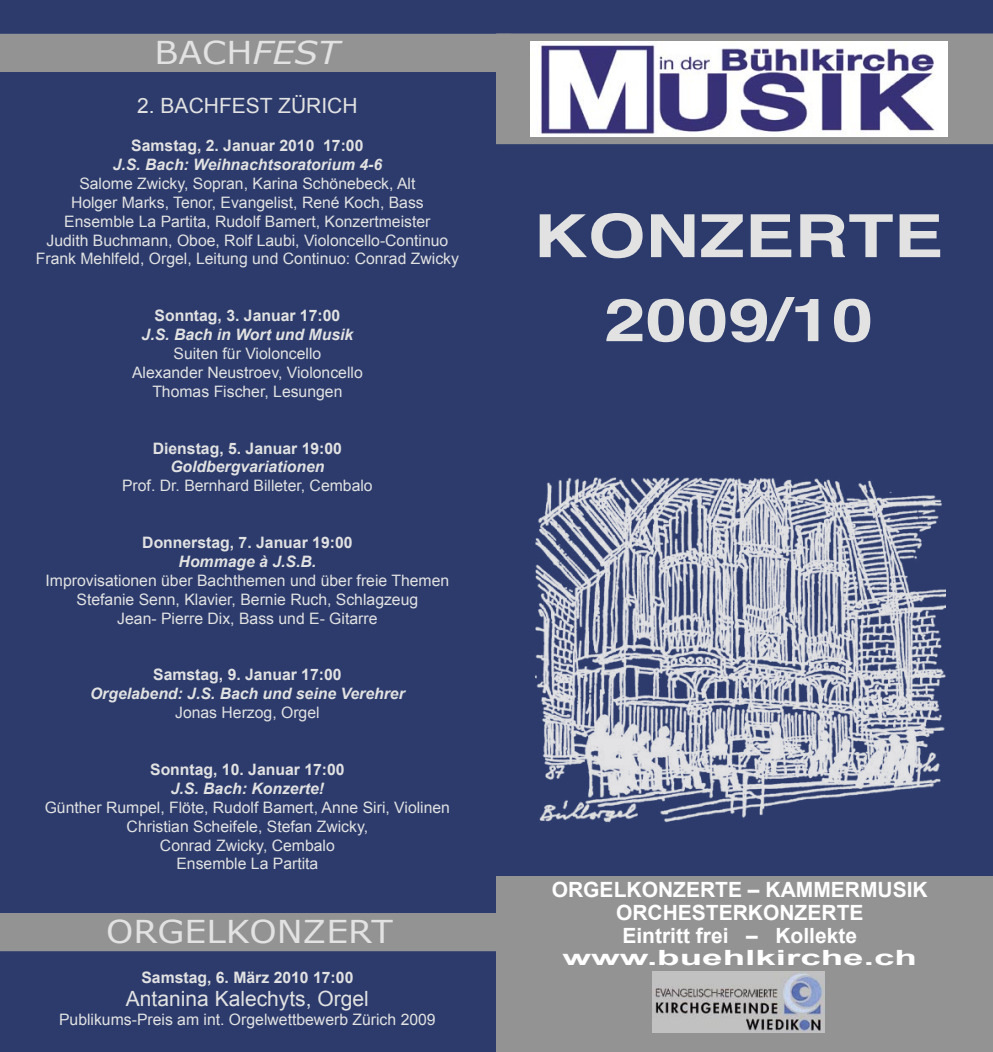
<style>
.page{position:relative;width:993px;height:1052px;background:#fff}
.page>*{position:absolute;margin:0;border:0;box-sizing:border-box;transform-origin:0 0}
.t1{font:700 59.5px "Helvetica";color:#e2e2e2;scale:1.25 1}
.t2{font:31.5px "Verdana";color:#e2e2e2;scale:1.1 1}
.t3{font:700 21px/22.8px "Arial";color:#fff;text-align:center}
.t4{font:21px "Arial";color:#e2e2e2}
.t5{font:700 21px "Arial";color:#fff;scale:1.75 1}
.t6{font:15.75px "Arial";color:#e2e2e2}
.t7{font:700 15.75px/18.9px "Arial";color:#e2e2e2;text-align:center}
.t8{font:italic 700 15.75px/18.9px "Arial";color:#e2e2e2;text-align:center}
.s1{font-style:italic}
.s2{font-style:normal}
</style>
<div class="page">
<div style="left:0;top:0;width:992px;height:1052px;background:#2c3b6c"></div>
<div style="left:496px;top:876px;width:496px;height:176px;background:#939393"></div>
<div style="left:496px;top:34px;width:496px;height:110px;background:#939393"></div>
<img style="left:530px;top:42px;width:416px;height:94px">
<div style="left:0;top:34px;width:511px;height:38px;background:#939393"></div>
<img style="left:532px;top:479px;width:412px;height:345px">
<div style="left:530px;top:477px;width:416px;height:349px;border:1px solid #2c3b6c"></div>
<div style="left:0;top:913px;width:498px;height:38px;background:#939393"></div>
<img style="left:652px;top:971px;width:171px;height:61px">
<p class="t2" style="left:155px;top:32px;width:169px">BACH<span class="s1">FEST</span></p>
<p class="t4" style="left:137px;top:92px;width:222px">2. BACHFEST ZÜRICH</p>
<p class="t8" style="left:113px;top:137px;width:271px"><span class="s2">Samstag, 2. Januar 2010 17:00<br></span>J.S. Bach: Weihnachtsoratorium 4-6</p>
<p class="t6" style="left:79px;top:173px;width:337px">Salome Zwicky, Sopran, Karina Schönebeck, Alt</p>
<p class="t6" style="left:71px;top:192px;width:354px">Holger Marks, Tenor, Evangelist, René Koch, Bass</p>
<p class="t6" style="left:64px;top:211px;width:367px">Ensemble La Partita, Rudolf Bamert, Konzertmeister</p>
<p class="t6" style="left:46px;top:230px;width:403px">Judith Buchmann, Oboe, Rolf Laubi, Violoncello-Continuo</p>
<p class="t6" style="left:36px;top:249px;width:424px">Frank Mehlfeld, Orgel, Leitung und Continuo: Conrad Zwicky</p>
<p class="t7" style="left:154px;top:307px;width:187px">Sonntag, 3. Januar 17:00</p>
<p class="t8" style="left:141px;top:326px;width:213px">J.S. Bach in Wort und Musik</p>
<p class="t6" style="left:173px;top:343px;width:149px">Suiten für Violoncello</p>
<p class="t6" style="left:132px;top:362px;width:232px">Alexander Neustroev, Violoncello</p>
<p class="t6" style="left:152px;top:381px;width:191px">Thomas Fischer, Lesungen</p>
<p class="t7" style="left:153px;top:439px;width:191px">Dienstag, 5. Januar 19:00<br><span class="s1">Goldbergvariationen</span></p>
<p class="t6" style="left:122px;top:475px;width:252px">Prof. Dr. Bernhard Billeter, Cembalo</p>
<p class="t7" style="left:142px;top:533px;width:212px">Donnerstag, 7. Januar 19:00</p>
<p class="t8" style="left:178px;top:552px;width:139px">Hommage à J.S.B.</p>
<p class="t6" style="left:46px;top:570px;width:405px">Improvisationen über Bachthemen und über freie Themen</p>
<p class="t6" style="left:76px;top:589px;width:343px">Stefanie Senn, Klavier, Bernie Ruch, Schlagzeug</p>
<p class="t6" style="left:117px;top:608px;width:261px">Jean- Pierre Dix, Bass und E- Gitarre</p>
<p class="t7" style="left:153px;top:666px;width:190px">Samstag, 9. Januar 17:00</p>
<p class="t8" style="left:90px;top:685px;width:316px">Orgelabend: J.S. Bach und seine Verehrer</p>
<p class="t6" style="left:175px;top:702px;width:146px">Jonas Herzog, Orgel</p>
<p class="t7" style="left:150px;top:760px;width:196px">Sonntag, 10. Januar 17:00</p>
<p class="t8" style="left:171px;top:779px;width:155px">J.S. Bach: Konzerte!</p>
<p class="t6" style="left:45px;top:797px;width:407px">Günther Rumpel, Flöte, Rudolf Bamert, Anne Siri, Violinen</p>
<p class="t6" style="left:127px;top:816px;width:243px">Christian Scheifele, Stefan Zwicky,</p>
<p class="t6" style="left:160px;top:834px;width:176px">Conrad Zwicky, Cembalo</p>
<p class="t6" style="left:176px;top:853px;width:143px">Ensemble La Partita</p>
<p class="t2" style="left:106px;top:911px;width:262px">ORGELKONZERT</p>
<p class="t7" style="left:141px;top:968px;width:213px">Samstag, 6. März 2010 17:00</p>
<p class="t4" style="left:126px;top:984px;width:244px">Antanina Kalechyts, Orgel</p>
<p class="t6" style="left:59px;top:1008px;width:378px">Publikums-Preis am int. Orgelwettbewerb Zürich 2009</p>
<p class="t1" style="left:533px;top:188px;width:329px">KONZERTE</p>
<p class="t1" style="left:603px;top:272px;width:217px">2009/10</p>
<p class="t3" style="left:551px;top:879px;width:377px">ORGELKONZERTE – KAMMERMUSIK<br>ORCHESTERKONZERTE</p>
<p class="t3" style="left:622px;top:924px;width:236px">Eintritt frei – Kollekte</p>
<p class="t5" style="left:562px;top:944px;width:204px">www.buehlkirche.ch</p>
</div>
